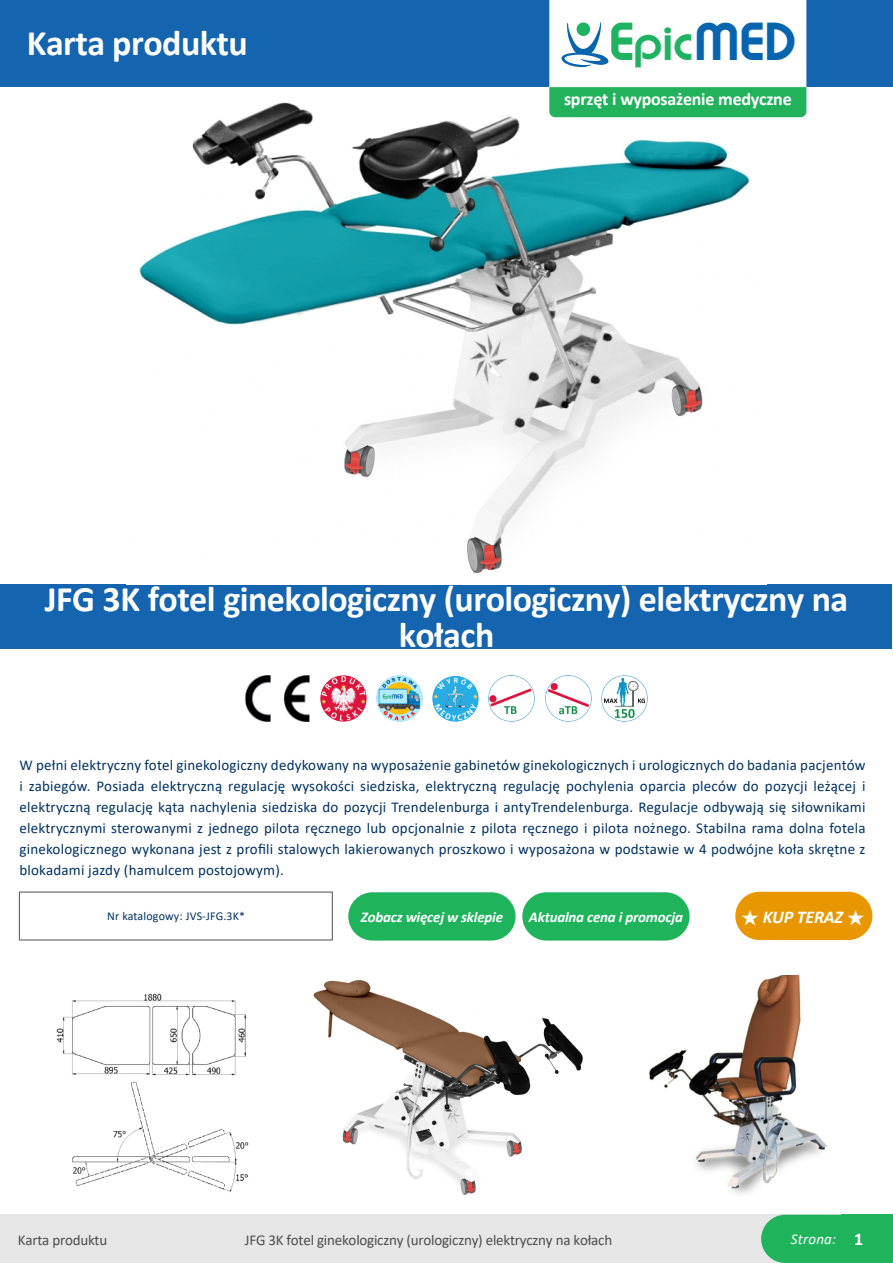
<style>
.page{position:relative;width:893px;height:1263px;background:#fff}
.page>*{position:absolute;margin:0;border:0;box-sizing:border-box;transform-origin:0 0}
.t1{font:39.45px "Brandish";color:#1eb360}
.t2{font:700 36px/36px "Calibri";letter-spacing:-.015em;color:#fff;text-align:center}
.t3{font:700 18px "Calibri";letter-spacing:-.015em;color:#fff}
.t4{font:italic 700 18px "Calibri";letter-spacing:-.015em;color:#fff}
.t5{font:15px/21px "Calibri";letter-spacing:.015em;color:#003264;text-align:justify}
.t6{font:15px "Calibri";letter-spacing:-.015em;color:#4d4d4d}
.t7{font:italic 700 15px "Calibri";letter-spacing:-.015em;color:#fff}
.t8{font:italic 15px "Calibri";letter-spacing:.015em;color:#fff}
.t9{font:12px "Calibri";letter-spacing:.015em;color:#003264}
.s1{font-size:45.15px}
.s2{font-size:45.15px;color:#0765b0}
.s3{font-family:"Malgun Gothic";font-style:normal}
.s4{font-weight:700;font-style:normal;font-size:18px}
</style>
<div class="page">
<div style="left:0;top:585px;width:892px;height:64px;background:#1564af"></div>
<img style="left:139px;top:102px;width:628px;height:472px">
<div style="left:0;top:0;width:893px;height:87px;background:#1564af"></div>
<svg style="left:549px;top:0;width:257px;height:117px;background:#c1e8d3"></svg>
<img style="left:377px;top:675px;width:45px;height:46px">
<img style="left:433px;top:676px;width:45px;height:45px">
<img style="left:320px;top:675px;width:46px;height:46px">
<img style="left:245px;top:675px;width:65px;height:46px">
<img style="left:489px;top:675px;width:46px;height:46px">
<img style="left:545px;top:675px;width:46px;height:46px">
<img style="left:601px;top:675px;width:47px;height:46px">
<div style="left:0;top:1215px;width:893px;height:48px;background:#e6e6e6"></div>
<div style="left:761px;top:1215px;width:132px;height:48px;background:#1fb35c;border-radius:24px"></div>
<div style="left:842px;top:1215px;width:51px;height:48px;background:#1fb35c"></div>
<img style="left:56px;top:993px;width:193px;height:199px">
<img style="left:313px;top:979px;width:270px;height:216px">
<img style="left:649px;top:976px;width:178px;height:218px">
<div style="left:348px;top:892px;width:168px;height:48px;background:#1fb35c;border-radius:24px"></div>
<div style="left:522px;top:892px;width:168px;height:48px;background:#1fb35c;border-radius:24px"></div>
<div style="left:735px;top:892px;width:137px;height:48px;background:#e89700;border-radius:24px"></div>
<div style="left:19px;top:891px;width:314px;height:49px;border:1px solid #655f5f"></div>
<h2 class="t2" style="left:27px;top:28px;width:222px">Karta produktu</h2>
<h1 class="t1" style="left:609px;top:16px;width:188px"><span class="s1">E</span>pic<span class="s2">MED</span></h1>
<p class="t3" style="left:564px;top:92px;width:229px">sprzęt i wyposażenie medyczne</p>
<h2 class="t2" style="left:45px;top:584px;width:805px">JFG 3K fotel ginekologiczny (urologiczny) elektryczny na kołach</h2>
<p class="t5" style="left:19px;top:756px;width:848px">W pełni elektryczny fotel ginekologiczny dedykowany na wyposażenie gabinetów ginekologicznych i urologicznych do badania pacjentów i zabiegów. Posiada elektryczną regulację wysokości siedziska, elektryczną regulację pochylenia oparcia pleców do pozycji leżącej i elektryczną regulację kąta nachylenia siedziska do pozycji Trendelenburga i antyTrendelenburga. Regulacje odbywają się siłownikami elektrycznymi sterowanymi z jednego pilota ręcznego lub opcjonalnie z pilota ręcznego i pilota nożnego. Stabilna rama dolna fotela ginekologicznego wykonana jest z profili stalowych lakierowanych proszkowo i wyposażona w podstawie w 4 podwójne koła skrętne z blokadami jazdy (hamulcem postojowym).</p>
<p class="t9" style="left:107px;top:911px;width:139px">Nr katalogowy: JVS-JFG.3K*</p>
<p class="t7" style="left:361px;top:910px;width:144px">Zobacz więcej w sklepie</p>
<p class="t7" style="left:529px;top:910px;width:155px">Aktualna cena i promocja</p>
<p class="t4" style="left:741px;top:909px;width:125px"><span class="s3">★</span> KUP TERAZ <span class="s3">★</span></p>
<p class="t6" style="left:18px;top:1234px;width:91px">Karta produktu</p>
<p class="t6" style="left:245px;top:1234px;width:369px">JFG 3K fotel ginekologiczny (urologiczny) elektryczny na kołach</p>
<p class="t8" style="left:791px;top:1233px;width:74px">Strona: <span class="s4">1</span></p>
</div>
